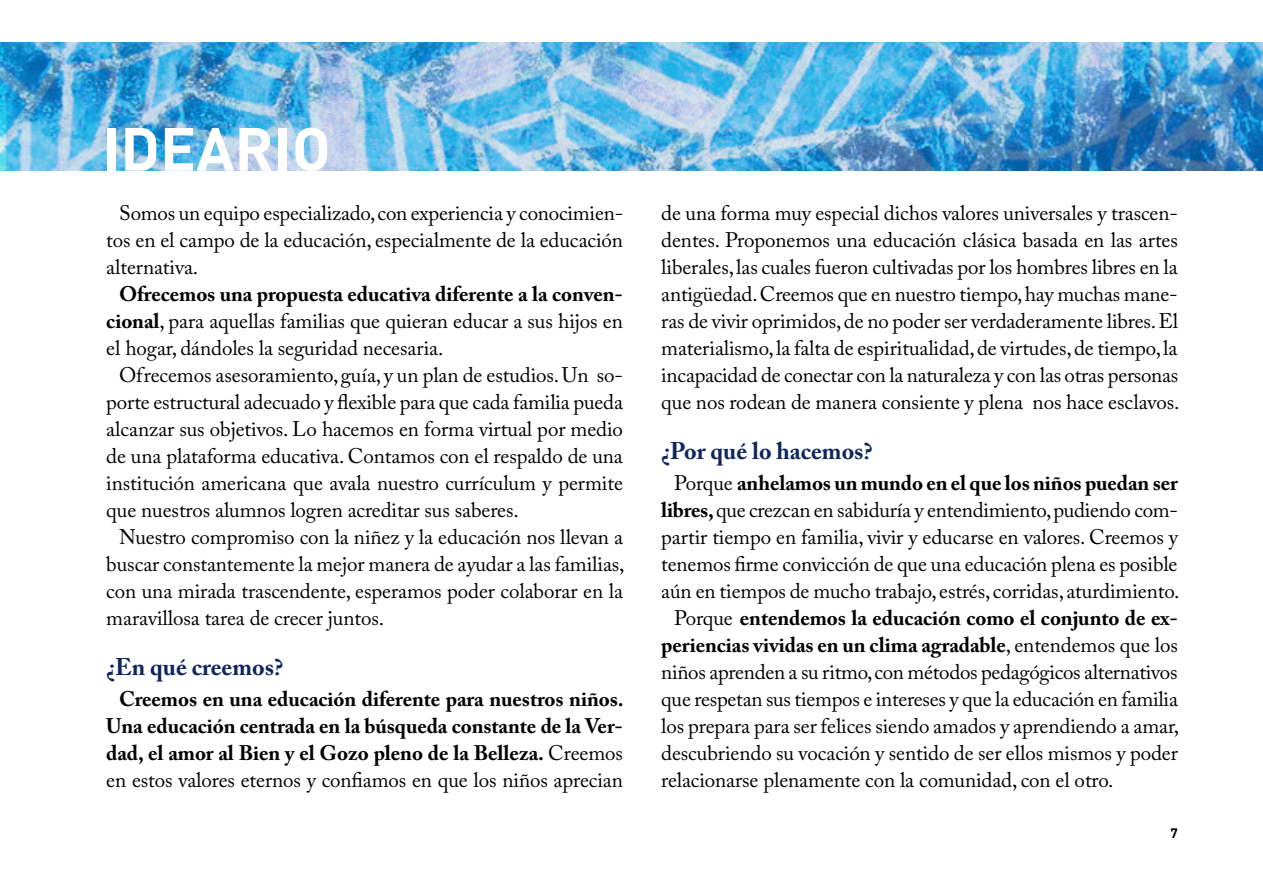
<style>
.page{position:relative;width:1263px;height:893px;background:#fff}
.page>*{position:absolute;margin:0;border:0;box-sizing:border-box;transform-origin:0 0}
.t1{font:700 60px "DIN Pro";color:#fff}
.t2{font:700 24px "Adobe Caslon Pro";color:#0f265c}
.t3{font:21px/27px "Adobe Caslon Pro";letter-spacing:-.005em;color:#000;text-align:justify}
.t4{font:700 21px/27px "Adobe Caslon Pro";letter-spacing:-.005em;color:#000;text-align:justify}
.t5{font:700 13.5px "DIN Pro";color:#000}
.s1{font-weight:700}
.s2{font-weight:400}
</style>
<div class="page">
<img style="left:0;top:43px;width:1263px;height:127px">
<h1 class="t1" style="left:102px;top:99px;width:230px">IDEARIO</h1>
<p class="t3" style="left:106px;top:199px;width:518px;text-indent:13px">Somos un equipo especializado, con experiencia y conocimien&shy;tos en el campo de la educación, especialmente de la educación alternativa.</p>
<p class="t3" style="left:106px;top:280px;width:518px;text-indent:13px"><span class="s1">Ofrecemos una propuesta educativa diferente a la conven&shy;cional</span>, para aquellas familias que quieran educar a sus hijos en el hogar, dándoles la seguridad necesaria.</p>
<p class="t3" style="left:106px;top:361px;width:518px;text-indent:13px">Ofrecemos asesoramiento, guía, y un plan de estudios. Un so&shy;porte estructural adecuado y flexible para que cada familia pueda alcanzar sus objetivos. Lo hacemos en forma virtual por medio de una plataforma educativa. Contamos con el respaldo de una institución americana que avala nuestro currículum y permite que nuestros alumnos logren acreditar sus saberes.</p>
<p class="t3" style="left:106px;top:523px;width:520px;text-indent:13px">Nuestro compromiso con la niñez y la educación nos llevan a buscar constantemente la mejor manera de ayudar a las familias, con una mirada trascendente, esperamos poder colaborar en la maravillosa tarea de crecer juntos.</p>
<p class="t2" style="left:106px;top:653px;width:178px">¿En qué creemos?</p>
<p class="t4" style="left:106px;top:685px;width:519px;text-indent:13px">Creemos en una educación diferente para nuestros niños.<br>Una educación centrada en la búsqueda constante de la Ver&shy;dad, el amor al Bien y el Gozo pleno de la Belleza. <span class="s2">Creemos en estos valores eternos y confiamos en que los niños aprecian</span></p>
<p class="t3" style="left:661px;top:199px;width:520px">de una forma muy especial dichos valores universales y trascen&shy;dentes. Proponemos una educación clásica basada en las artes liberales, las cuales fueron cultivadas por los hombres libres en la antigüedad. Creemos que en nuestro tiempo, hay muchas mane&shy;ras de vivir oprimidos, de no poder ser verdaderamente libres. El materialismo, la falta de espiritualidad, de virtudes, de tiempo, la incapacidad de conectar con la naturaleza y con las otras personas que nos rodean de manera consiente y plena nos hace esclavos.</p>
<p class="t2" style="left:661px;top:437px;width:213px">¿Por qué lo hacemos?</p>
<p class="t4" style="left:674px;top:469px;width:505px"><span class="s2">Porque</span> anhelamos un mundo en el que los niños puedan ser</p>
<p class="t3" style="left:661px;top:496px;width:518px"><span class="s1">libres,</span> que crezcan en sabiduría y entendimiento, pudiendo com-</p>
<p class="t3" style="left:661px;top:523px;width:518px">partir tiempo en familia, vivir y educarse en valores. Creemos y</p>
<p class="t3" style="left:661px;top:550px;width:518px">tenemos firme convicción de que una educación plena es posible</p>
<p class="t3" style="left:661px;top:577px;width:520px">aún en tiempos de mucho trabajo, estrés, corridas, aturdimiento.</p>
<p class="t4" style="left:674px;top:604px;width:505px"><span class="s2">Porque</span> entendemos la educación como el conjunto de ex-</p>
<p class="t4" style="left:661px;top:631px;width:518px">periencias vividas en un clima agradable<span class="s2">, entendemos que los</span></p>
<p class="t3" style="left:661px;top:658px;width:518px">niños aprenden a su ritmo, con métodos pedagógicos alternativos</p>
<p class="t3" style="left:661px;top:685px;width:518px">que respetan sus tiempos e intereses y que la educación en familia</p>
<p class="t3" style="left:661px;top:712px;width:520px">los prepara para ser felices siendo amados y aprendiendo a amar,</p>
<p class="t3" style="left:661px;top:739px;width:518px">descubriendo su vocación y sentido de ser ellos mismos y poder</p>
<p class="t3" style="left:661px;top:766px;width:454px">relacionarse plenamente con la comunidad, con el otro.</p>
<p class="t5" style="left:1170px;top:822px;width:9px">7</p>
</div>
